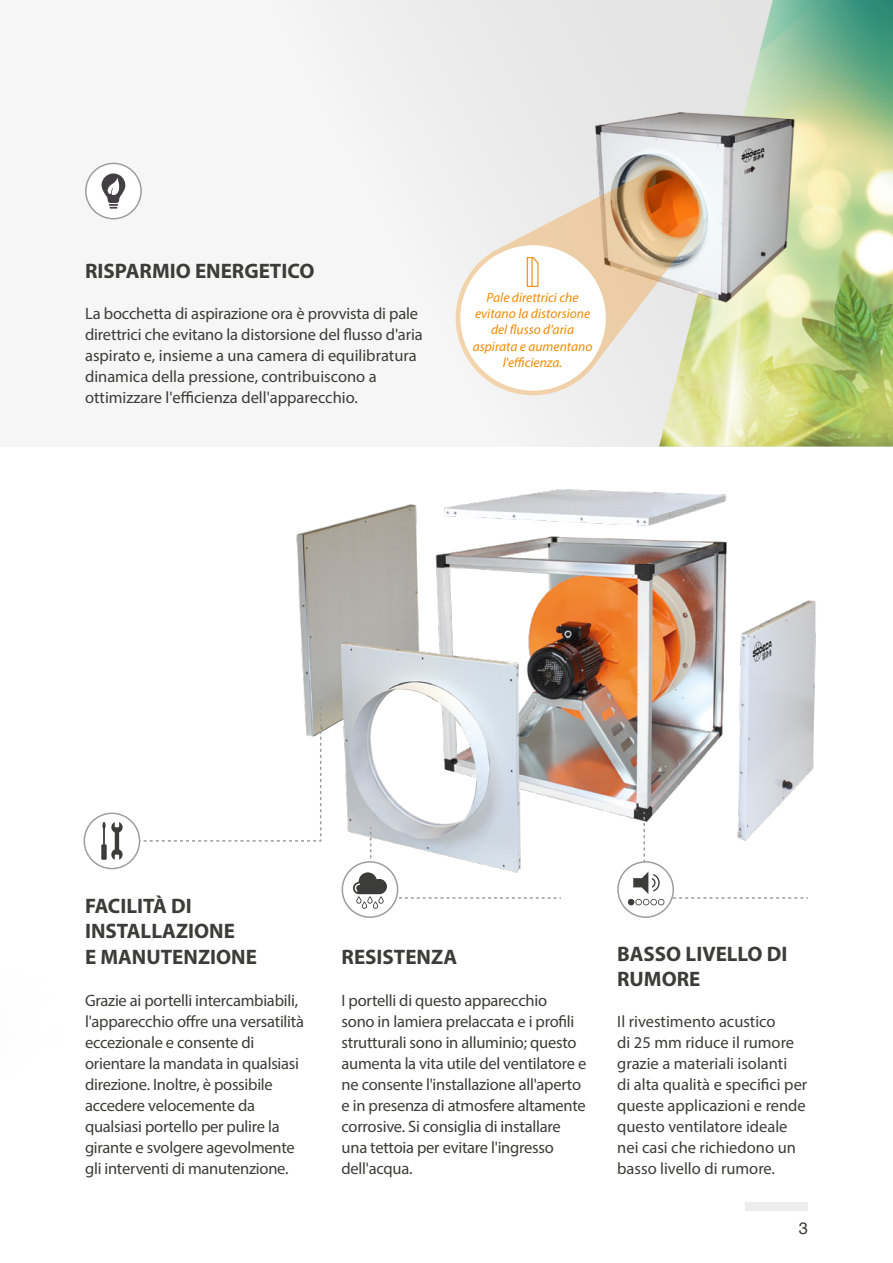
<style>
.page{position:relative;width:893px;height:1263px;background:#fff}
.page>*{position:absolute;margin:0;border:0;box-sizing:border-box;transform-origin:0 0}
.t1{font:700 21px/25.2px "Myriad Pro";color:#3c3c3b}
.t2{font:16.5px/21px "Myriad Pro";letter-spacing:-.015em;color:#3c3c3b}
.t3{font:16.5px "Helvetica";color:#3c3c3b}
.t4{font:italic 13.5px/16.2px "Myriad Pro";color:#f18a04;text-align:center}
</style>
<div class="page">
<div style="left:746px;top:1202px;width:62px;height:8px;background:#ededed"></div>
<div style="left:0;top:0;width:893px;height:446px;background:linear-gradient(to bottom,#f1f1f1,#f7f7f7)"></div>
<img style="left:659px;top:0;width:234px;height:446px">
<div style="left:86px;top:163px;width:55px;height:56px;background:#fff;border-radius:50%"></div>
<div style="left:85px;top:163px;width:57px;height:56px;border:2px solid #9d9d9c;border-radius:50%"></div>
<svg style="left:101px;top:173px;width:24px;height:36px"></svg>
<img style="left:584px;top:100px;width:218px;height:213px">
<svg style="left:456px;top:165px;width:249px;height:230px;background:#e3d2bc"></svg>
<div style="left:460px;top:245px;width:146px;height:146px;background:#fff;border-radius:50%"></div>
<svg style="left:526px;top:257px;width:13px;height:30px"></svg>
<hr style="left:531px;top:258px;width:2px;height:28px;background:#f18a04">
<img style="left:296px;top:489px;width:520px;height:400px">
<div style="left:84px;top:812px;width:56px;height:57px;border:2px solid #9d9d9c;border-radius:50%"></div>
<svg style="left:101px;top:700px;width:221px;height:160px"></svg>
<div style="left:618px;top:862px;width:55px;height:55px;background:#fff;border-radius:50%"></div>
<div style="left:617px;top:861px;width:57px;height:57px;border:2px solid #9d9d9c;border-radius:50%"></div>
<svg style="left:628px;top:811px;width:181px;height:94px"></svg>
<div style="left:342px;top:862px;width:56px;height:55px;background:#fff;border-radius:50%"></div>
<div style="left:342px;top:861px;width:56px;height:57px;border:2px solid #9d9d9c;border-radius:50%"></div>
<svg style="left:353px;top:826px;width:209px;height:83px"></svg>
<p class="t1" style="left:85px;top:258px;width:231px">RISPARMIO ENERGETICO</p>
<p class="t2" style="left:85px;top:303px;width:339px">La bocchetta di aspirazione ora è provvista di pale direttrici che evitano la distorsione del flusso d'aria aspirato e, insieme a una camera di equilibratura dinamica della pressione, contribuiscono a ottimizzare l'efficienza dell'apparecchio.</p>
<p class="t4" style="left:473px;top:289px;width:121px">Pale direttrici che evitano la distorsione del flusso d'aria aspirata e aumentano l'efficienza.</p>
<p class="t1" style="left:85px;top:893px;width:173px">FACILITÀ DI<br>INSTALLAZIONE<br>E MANUTENZIONE</p>
<p class="t2" style="left:85px;top:989px;width:220px">Grazie ai portelli intercambiabili, l'apparecchio offre una versatilità eccezionale e consente di orientare la mandata in qualsiasi direzione. Inoltre, è possibile accedere velocemente da qualsiasi portello per pulire la girante e svolgere agevolmente gli interventi di manutenzione.</p>
<p class="t1" style="left:342px;top:943px;width:117px">RESISTENZA</p>
<p class="t2" style="left:342px;top:989px;width:246px">I portelli di questo apparecchio<br>sono in lamiera prelaccata e i profili strutturali sono in alluminio; questo aumenta la vita utile del ventilatore e ne consente l'installazione all'aperto e in presenza di atmosfere altamente corrosive. Si consiglia di installare una tettoia per evitare l'ingresso dell'acqua.</p>
<p class="t1" style="left:617px;top:940px;width:172px">BASSO LIVELLO DI<br>RUMORE</p>
<p class="t2" style="left:617px;top:1010px;width:192px">Il rivestimento acustico<br>di 25 mm riduce il rumore grazie a materiali isolanti<br>di alta qualità e specifici per queste applicazioni e rende questo ventilatore ideale nei casi che richiedono un basso livello di rumore.</p>
<p class="t3" style="left:799px;top:1215px;width:11px">3</p>
</div>
